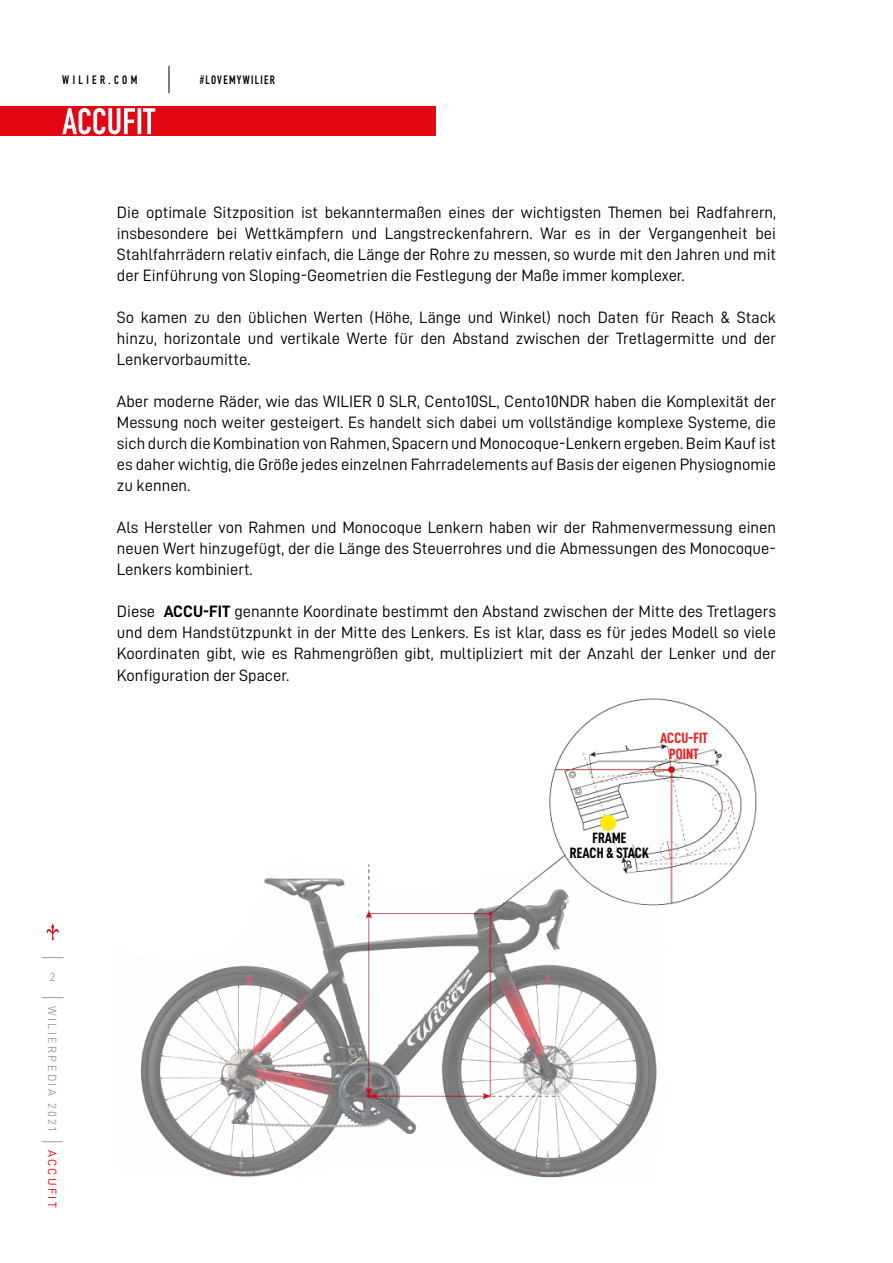
<style>
.page{position:relative;width:893px;height:1263px;background:#fff}
.page>*{position:absolute;margin:0;border:0;box-sizing:border-box;transform-origin:0 0}
.t1{font:16.5px/21px "D DIN";color:#000;text-align:justify}
.t2{font:15px/15px "D DIN Condensed Bold";color:#000;text-align:center}
.t3{font:15px/16.5px "D DIN Condensed Bold";color:#e52321;text-align:center}
.t4{font:12px "D DIN";letter-spacing:.2em;color:#9d9d9c}
.t5{font:12px "DIN Engschrift Std";letter-spacing:.105em;color:#000}
.t6{font:12px "DIN Engschrift Std";letter-spacing:.285em;color:#000}
.t7{font:12px "D DIN";letter-spacing:.19em;color:#e30613}
.s1{font-family:"D DIN Bold"}
</style>
<div class="page">
<div style="left:0;top:106px;width:436px;height:30px;background:#e30613"></div>
<svg style="left:42px;top:1141px;width:21px;height:1px"></svg>
<svg style="left:42px;top:997px;width:21px;height:1px"></svg>
<svg style="left:42px;top:957px;width:21px;height:1px"></svg>
<svg style="left:46px;top:923px;width:13px;height:17px"></svg>
<svg style="left:62px;top:108px;width:93px;height:26px"></svg>
<svg style="left:169px;top:66px;width:1px;height:27px"></svg>
<img style="left:141px;top:698px;width:616px;height:480px">
<div style="left:600px;top:815px;width:16px;height:16px;background:#ffed00;border-radius:50%"></div>
<p class="t6" style="left:62px;top:72px;width:77px">WILIER.COM</p>
<p class="t5" style="left:200px;top:72px;width:77px">#LOVEMYWILIER</p>
<p class="t1" style="left:117px;top:201px;width:661px">Die optimale Sitzposition ist bekanntermaßen eines der wichtigsten Themen bei Radfahrern, insbesondere bei Wettkämpfern und Langstreckenfahrern. War es in der Vergangenheit bei Stahlfahrrädern relativ einfach, die Länge der Rohre zu messen, so wurde mit den Jahren und mit der Einführung von Sloping-Geometrien die Festlegung der Maße immer komplexer.</p>
<p class="t1" style="left:117px;top:306px;width:661px">So kamen zu den üblichen Werten (Höhe, Länge und Winkel) noch Daten für Reach &amp; Stack hinzu, horizontale und vertikale Werte für den Abstand zwischen der Tretlagermitte und der Lenkervorbaumitte.</p>
<p class="t1" style="left:117px;top:390px;width:661px">Aber moderne Räder, wie das WILIER 0 SLR, Cento10SL, Cento10NDR haben die Komplexität der Messung noch weiter gesteigert. Es handelt sich dabei um vollständige komplexe Systeme, die sich durch die Kombination von Rahmen, Spacern und Monocoque-Lenkern ergeben. Beim Kauf ist es daher wichtig, die Größe jedes einzelnen Fahrradelements auf Basis der eigenen Physiognomie zu kennen.</p>
<p class="t1" style="left:117px;top:516px;width:661px">Als Hersteller von Rahmen und Monocoque Lenkern haben wir der Rahmenvermessung einen neuen Wert hinzugefügt, der die Länge des Steuerrohres und die Abmessungen des Monocoque-Lenkers kombiniert.</p>
<p class="t1" style="left:117px;top:600px;width:661px">Diese <span class="s1">ACCU-FIT</span> genannte Koordinate bestimmt den Abstand zwischen der Mitte des Tretlagers und dem Handstützpunkt in der Mitte des Lenkers. Es ist klar, dass es für jedes Modell so viele Koordinaten gibt, wie es Rahmengrößen gibt, multipliziert mit der Anzahl der Lenker und der Konfiguration der Spacer.</p>
<p class="t4" style="left:50px;top:970px;width:7px">2</p>
<p class="t4" style="left:59px;top:1006px;width:127px;rotate:90deg">WILIERPEDIA 2021</p>
<p class="t7" style="left:59px;top:1150px;width:59px;rotate:90deg">ACCUFIT</p>
<p class="t3" style="left:660px;top:729px;width:49px">ACCU-FIT<br>POINT</p>
<p class="t2" style="left:570px;top:830px;width:80px">FRAME<br>REACH &amp; STACK</p>
</div>
